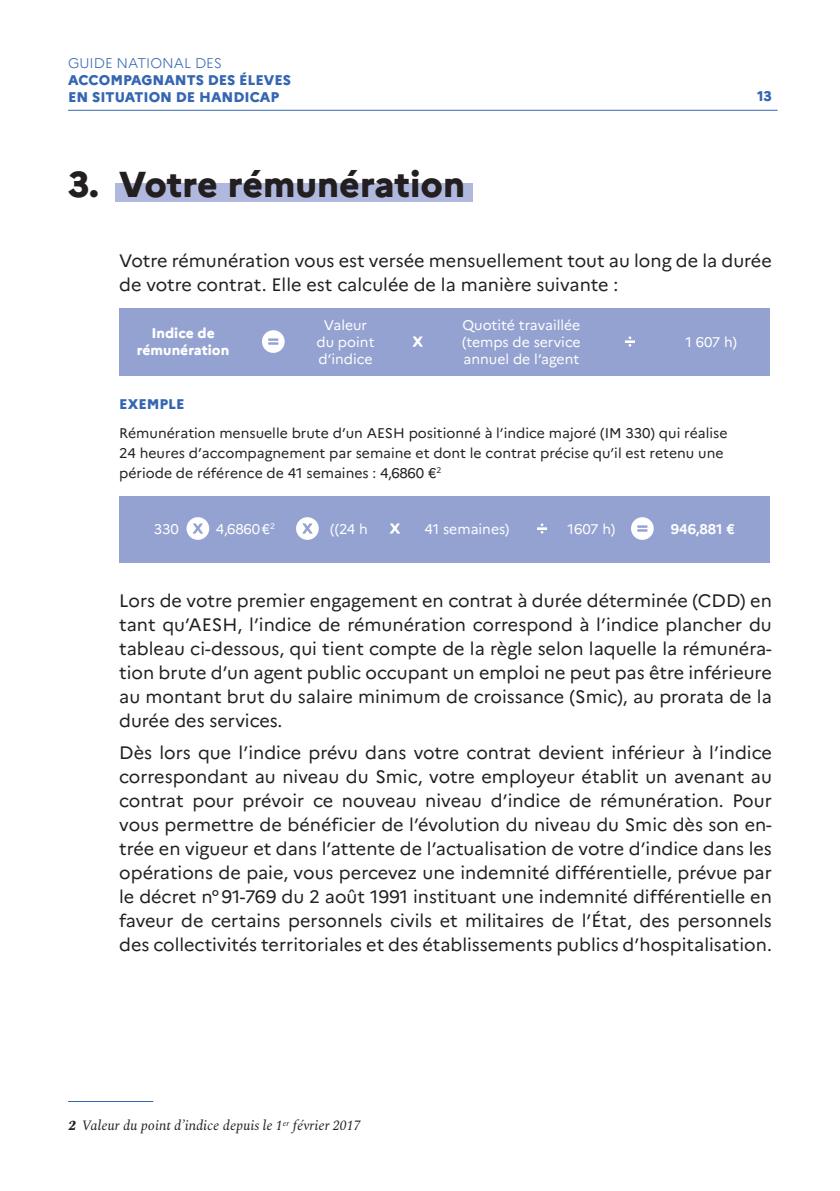
<style>
.page{position:relative;width:840px;height:1191px;background:#fff}
.page>*{position:absolute;margin:0;border:0;box-sizing:border-box;transform-origin:0 0}
.t1{font:800 36px "Marianne";color:#231f20}
.t2{font:18px/24px "Marianne";color:#231f20;text-align:justify}
.t3{font:14px/20px "Marianne";color:#231f20}
.t4{font:14px/16.8px "Marianne";color:#fff;text-align:justify}
.t5{font:800 14px/16.8px "Marianne";color:#3566b1}
.t6{font:italic 14px "Spectral";color:#231f20}
.t7{font:800 14px/16.8px "Marianne";color:#fff;text-align:center}
.t8{font:300 14px "Marianne";color:#3566b1}
.t9{font:700 14px "Marianne";letter-spacing:.005em;color:#fff}
.t10{font:8.2px "Marianne";color:#fff}
.s1{font-weight:800}
</style>
<div class="page">
<hr style="left:68px;top:110px;width:708px;height:1px;background:#3566b1">
<div style="left:115px;top:183px;width:357px;height:18px;background:#b0b9dd"></div>
<div style="left:119px;top:307px;width:650px;height:68px;background:#94a2d1"></div>
<div style="left:262px;top:330px;width:22px;height:23px;background:#fff;border-radius:50%"></div>
<svg style="left:268px;top:338px;width:10px;height:7px"></svg>
<svg style="left:412px;top:336px;width:11px;height:11px"></svg>
<svg style="left:625px;top:336px;width:9px;height:11px"></svg>
<div style="left:119px;top:496px;width:650px;height:67px;background:#94a2d1"></div>
<div style="left:630px;top:517px;width:23px;height:23px;background:#fff;border-radius:50%"></div>
<svg style="left:637px;top:525px;width:10px;height:6px"></svg>
<div style="left:186px;top:517px;width:23px;height:23px;background:#fff;border-radius:50%"></div>
<svg style="left:192px;top:523px;width:11px;height:11px"></svg>
<div style="left:296px;top:517px;width:22px;height:23px;background:#fff;border-radius:50%"></div>
<svg style="left:302px;top:523px;width:11px;height:11px"></svg>
<svg style="left:389px;top:523px;width:11px;height:11px"></svg>
<svg style="left:537px;top:523px;width:9px;height:10px"></svg>
<hr style="left:68px;top:1101px;width:85px;height:1px;background:#3566b1">
<p class="t8" style="left:68px;top:55px;width:155px">GUIDE NATIONAL DES</p>
<p class="t5" style="left:68px;top:71px;width:224px">ACCOMPAGNANTS DES ÉLEVES<br>EN SITUATION DE HANDICAP</p>
<p class="t1" style="left:68px;top:162px;width:398px">3. Votre rémunération</p>
<p class="t5" style="left:756px;top:88px;width:16px">13</p>
<p class="t2" style="left:119px;top:248px;width:653px">Votre rémunération vous est versée mensuellement tout au long de la durée de votre contrat. Elle est calculée de la manière suivante :</p>
<p class="t7" style="left:137px;top:325px;width:94px">Indice de rémunération</p>
<p class="t4" style="left:462px;top:316px;width:120px">Quotité travaillée (temps de service annuel de l’agent</p>
<p class="t4" style="left:316px;top:316px;width:60px;text-align:center">Valeur du point d’indice</p>
<p class="t4" style="left:685px;top:333px;width:53px">1 607 h)</p>
<p class="t5" style="left:119px;top:396px;width:67px">EXEMPLE</p>
<p class="t3" style="left:119px;top:423px;width:609px">Rémunération mensuelle brute d’un AESH positionné à l’indice majoré (IM 330) qui réalise<br>24 heures d’accompagnement par semaine et dont le contrat précise qu’il est retenu une période de référence de 41 semaines : 4,6860 €<sup>2</sup></p>
<p class="t4" style="left:154px;top:520px;width:27px">330</p>
<p class="t4" style="left:216px;top:520px;width:56px">4,6860€</p>
<p class="t4" style="left:330px;top:520px;width:39px">((24 h</p>
<p class="t4" style="left:424px;top:520px;width:86px">41 semaines)</p>
<p class="t4" style="left:567px;top:520px;width:49px">1607 h)</p>
<p class="t9" style="left:670px;top:520px;width:66px">946,881 €</p>
<p class="t10" style="left:270px;top:521px;width:6px">2</p>
<p class="t2" style="left:119px;top:588px;width:654px">Lors de votre premier engagement en contrat à durée déterminée (CDD) en tant qu’AESH, l’indice de rémunération correspond à l’indice plancher du tableau ci-dessous, qui tient compte de la règle selon laquelle la rémunéra&shy;tion brute d’un agent public occupant un emploi ne peut pas être inférieure au montant brut du salaire minimum de croissance (Smic), au prorata de la durée des services.</p>
<p class="t2" style="left:119px;top:741px;width:654px">Dès lors que l’indice prévu dans votre contrat devient inférieur à l’indice correspondant au niveau du Smic, votre employeur établit un avenant au contrat pour prévoir ce nouveau niveau d’indice de rémunération. Pour vous permettre de bénéficier de l’évolution du niveau du Smic dès son en&shy;trée en vigueur et dans l’attente de l’actualisation de votre d’indice dans les opérations de paie, vous percevez une indemnité différentielle, prévue par le décret n°91-769 du 2 août 1991 instituant une indemnité différentielle en faveur de certains personnels civils et militaires de l’État, des personnels des collectivités territoriales et des établissements publics d’hospitalisation.</p>
<p class="t6" style="left:68px;top:1115px;width:294px"><span class="s1">2</span> Valeur du point d’indice depuis le 1<sup>er</sup> février 2017</p>
</div>
